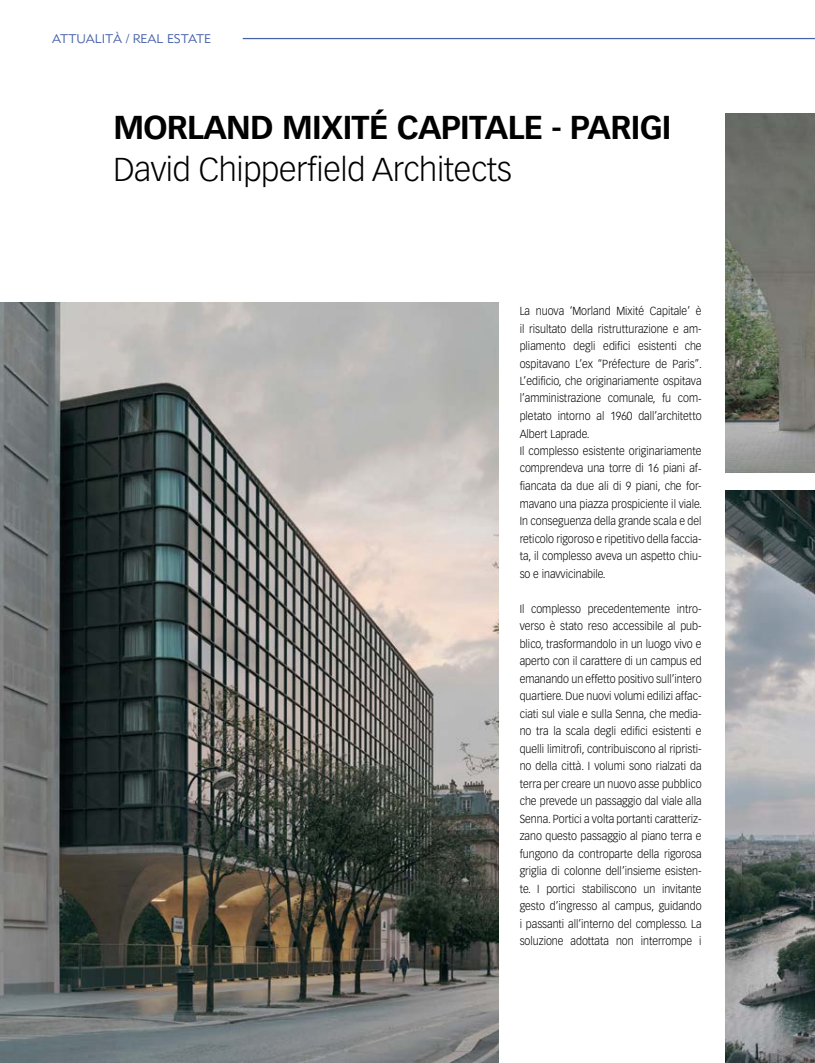
<style>
.page{position:relative;width:815px;height:1063px;background:#fff}
.page>*{position:absolute;margin:0;border:0;box-sizing:border-box;transform-origin:0 0}
.t1{font:700 32.5px "Vectora LT Std";letter-spacing:-.02em;color:#000}
.t2{font:300 32.5px "Vectora LT Std";letter-spacing:-.01em;color:#000}
.t3{font:12.5px "Metro Lite Two";color:#4762ab}
.t4{font:300 11.5px/17.5px "Vectora LT Std";color:#000;scale:.92 1}
</style>
<div class="page">
<hr style="left:243px;top:38px;width:572px;height:1px;background:#4762ab">
<img style="left:0;top:302px;width:498px;height:761px">
<img style="left:725px;top:113px;width:90px;height:359px">
<img style="left:725px;top:490px;width:90px;height:573px">
<p class="t3" style="left:52px;top:31px;width:160px">ATTUALITÀ / REAL ESTATE</p>
<h1 class="t1" style="left:113px;top:107px;width:560px">MORLAND MIXITÉ CAPITALE - PARIGI</h1>
<h1 class="t2" style="left:113px;top:151px;width:400px">David Chipperfield Architects</h1>
<p class="t4" style="left:520px;top:302px;width:200px">La nuova ‘Morland Mixité Capitale’ è il risultato della ristrutturazione e am&shy;pliamento degli edifici esistenti che ospitavano L’ex “Préfecture de Paris”.<br>L’edificio, che originariamente ospitava l’amministrazione comunale, fu com&shy;pletato intorno al 1960 dall’architetto Albert Laprade.<br>Il complesso esistente originariamente comprendeva una torre di 16 piani af&shy;fiancata da due ali di 9 piani, che for&shy;mavano una piazza prospiciente il viale.<br>In conseguenza della grande scala e del reticolo rigoroso e ripetitivo della faccia&shy;ta, il complesso aveva un aspetto chiu&shy;so e inavvicinabile.</p>
<p class="t4" style="left:520px;top:600px;width:199px;text-align:justify">Il complesso precedentemente intro&shy;verso è stato reso accessibile al pub&shy;blico, trasformandolo in un luogo vivo e aperto con il carattere di un campus ed emanando un effetto positivo sull’intero quartiere. Due nuovi volumi edilizi affac&shy;ciati sul viale e sulla Senna, che media&shy;no tra la scala degli edifici esistenti e quelli limitrofi, contribuiscono al ripristi&shy;no della città. I volumi sono rialzati da terra per creare un nuovo asse pubblico che prevede un passaggio dal viale alla Senna. Portici a volta portanti caratteriz&shy;zano questo passaggio al piano terra e fungono da controparte della rigorosa griglia di colonne dell’insieme esisten&shy;te. I portici stabiliscono un invitante gesto d’ingresso al campus, guidando i passanti all’interno del complesso. La soluzione adottata non interrompe i</p>
</div>
